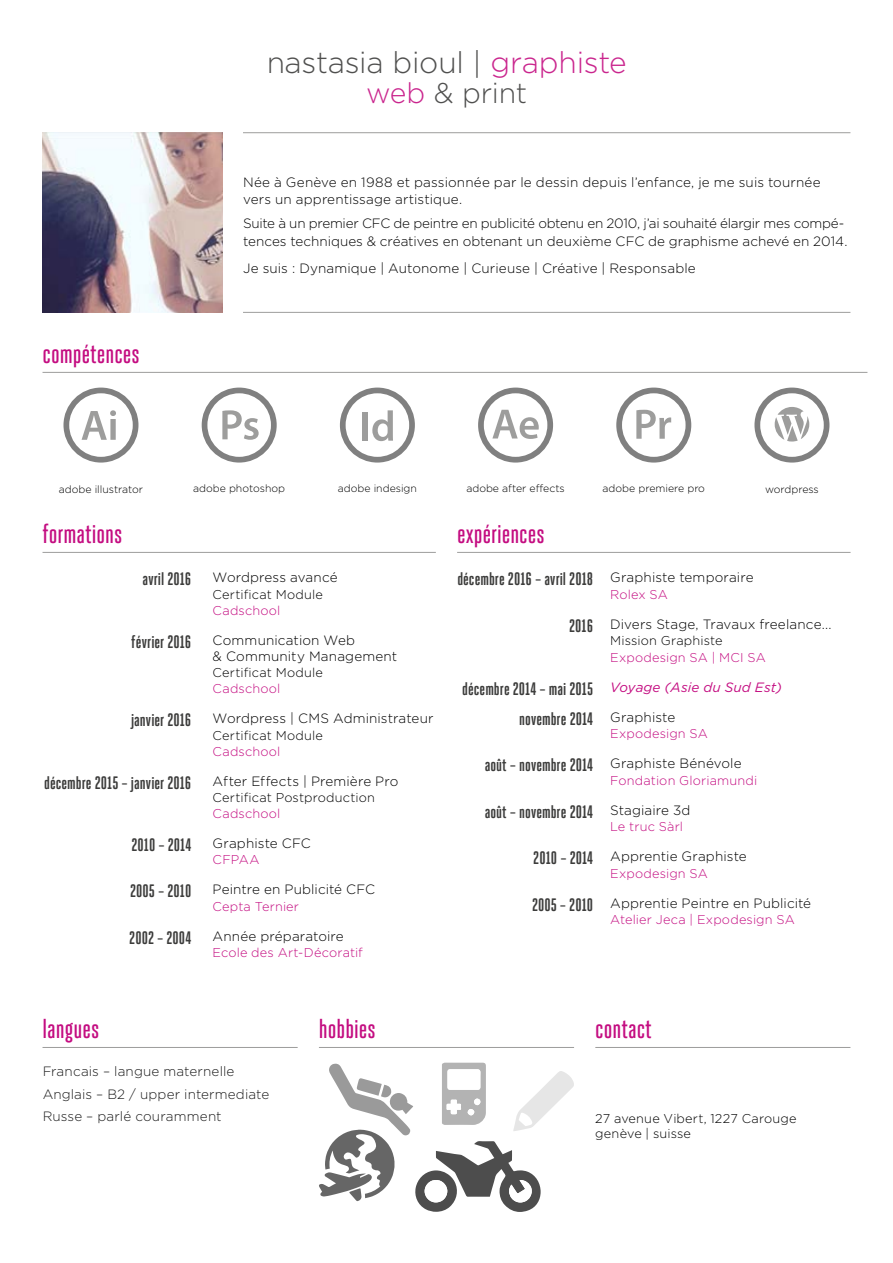
<style>
.page{position:relative;width:893px;height:1263px;background:#fff}
.page>*{position:absolute;margin:0;border:0;box-sizing:border-box;transform-origin:0 0}
.t1{font:300 30px "Gotham";letter-spacing:-.01em;color:#3c3c3b}
.t2{font:300 28.5px "Gotham";letter-spacing:-.01em;color:#3c3c3b}
.t3{font:500 27px "Heroic Condensed";color:#c40d81}
.t4{font:700 18px/30px "Heroic Condensed";color:#3c3c3b}
.t5{font:300 13.5px/22.5px "Gotham";letter-spacing:.005em;color:#000}
.t6{font:300 13.5px/18px "Gotham";letter-spacing:-.015em;color:#000}
.t7{font:300 12.75px "Gotham";letter-spacing:.015em;color:#c40d81}
.t8{font:300 12.75px/15px "Gotham";letter-spacing:.015em;color:#000}
.t9{font:300 10.5px "Gotham";color:#000}
.s1{color:#c40d81}
.s2{font-family:"Heroic Condensed";font-weight:700;font-size:18px;color:#3c3c3b}
</style>
<div class="page">
<hr style="left:457px;top:552px;width:394px;height:1px;background:#9d9d9c">
<hr style="left:43px;top:552px;width:393px;height:1px;background:#9d9d9c">
<hr style="left:243px;top:132px;width:607px;height:1px;background:#9d9d9c">
<hr style="left:243px;top:312px;width:607px;height:1px;background:#9d9d9c">
<hr style="left:43px;top:372px;width:824px;height:1px;background:#9d9d9c">
<svg style="left:63px;top:388px;width:75px;height:75px"></svg>
<svg style="left:202px;top:388px;width:75px;height:75px"></svg>
<svg style="left:340px;top:388px;width:75px;height:75px"></svg>
<svg style="left:478px;top:388px;width:75px;height:75px"></svg>
<svg style="left:616px;top:388px;width:75px;height:75px"></svg>
<svg style="left:754px;top:388px;width:75px;height:75px"></svg>
<img style="left:43px;top:133px;width:180px;height:180px">
<svg style="left:319px;top:1063px;width:255px;height:149px"></svg>
<hr style="left:319px;top:1047px;width:255px;height:1px;background:#9d9d9c">
<hr style="left:43px;top:1047px;width:255px;height:1px;background:#9d9d9c">
<hr style="left:595px;top:1047px;width:255px;height:1px;background:#9d9d9c">
<h1 class="t1" style="left:266px;top:46px;width:362px">nastasia bioul | <span class="s1">graphiste</span></h1>
<h2 class="t2" style="left:366px;top:77px;width:163px"><span class="s1">web</span> &amp; print</h2>
<h3 class="t3" style="left:43px;top:339px;width:99px">compétences</h3>
<p class="t5" style="left:243px;top:174px;width:579px;line-height:16.5px">Née à Genève en 1988 et passionnée par le dessin depuis l’enfance, je me suis tournée vers un apprentissage artistique.</p>
<p class="t6" style="left:243px;top:214px;width:606px">Suite à un premier CFC de peintre en publicité obtenu en 2010, j’ai souhaité élargir mes compé&shy;tences techniques &amp; créatives en obtenant un deuxième CFC de graphisme achevé en 2014.</p>
<p class="t5" style="left:243px;top:257px;width:454px">Je suis : Dynamique | Autonome | Curieuse | Créative | Responsable</p>
<p class="t9" style="left:59px;top:483px;width:86px">adobe illustrator</p>
<p class="t9" style="left:193px;top:483px;width:94px">adobe photoshop</p>
<p class="t9" style="left:338px;top:483px;width:81px">adobe indesign</p>
<p class="t9" style="left:466px;top:483px;width:100px">adobe after effects</p>
<p class="t9" style="left:603px;top:483px;width:104px">adobe premiere pro</p>
<p class="t9" style="left:765px;top:483px;width:55px">wordpress</p>
<h3 class="t3" style="left:43px;top:519px;width:81px">formations</h3>
<p class="t5" style="left:142px;top:566px;width:197px"><span class="s2">avril 2016</span> Wordpress avancé</p>
<p class="t8" style="left:213px;top:586px;width:112px">Certificat Module</p>
<p class="t7" style="left:213px;top:603px;width:69px">Cadschool</p>
<p class="t5" style="left:213px;top:632px;width:186px;line-height:16.2px;text-indent:-81px"><span class="s2">février 2016</span> Communication Web<br>&amp; Community Management</p>
<p class="t8" style="left:213px;top:665px;width:112px">Certificat Module</p>
<p class="t7" style="left:213px;top:682px;width:69px">Cadschool</p>
<p class="t5" style="left:131px;top:707px;width:304px"><span class="s2">janvier 2016</span> Wordpress | CMS Administrateur</p>
<p class="t8" style="left:213px;top:727px;width:112px">Certificat Module</p>
<p class="t7" style="left:213px;top:744px;width:69px">Cadschool</p>
<h3 class="t4" style="left:44px;top:767px;width:356px">décembre 2015 – janvier 2016 <sup>After</sup> <sup>Effects</sup> <sup>|</sup> <sup>Première</sup> <sup>Pro</sup></h3>
<p class="t8" style="left:213px;top:790px;width:164px">Certificat Postproduction</p>
<p class="t7" style="left:213px;top:807px;width:69px">Cadschool</p>
<p class="t5" style="left:131px;top:832px;width:181px"><span class="s2">2010 – 2014</span> Graphiste CFC</p>
<p class="t7" style="left:213px;top:853px;width:48px">CFPAA</p>
<p class="t5" style="left:130px;top:878px;width:247px"><span class="s2">2005 – 2010</span> Peintre en Publicité CFC</p>
<p class="t7" style="left:213px;top:899px;width:88px">Cepta Ternier</p>
<p class="t5" style="left:129px;top:924px;width:216px"><span class="s2">2002 – 2004</span> Année préparatoire</p>
<p class="t7" style="left:213px;top:945px;width:152px">Ecole des Art-Décoratif</p>
<h3 class="t3" style="left:457px;top:519px;width:89px">expériences</h3>
<h3 class="t4" style="left:457px;top:564px;width:298px">décembre 2016 – avril 2018 <sup>Graphiste</sup> <sup>temporaire</sup></h3>
<p class="t7" style="left:610px;top:587px;width:59px">Rolex SA</p>
<p class="t5" style="left:569px;top:613px;width:264px"><span class="s2">2016</span> Divers Stage, Travaux freelance...</p>
<p class="t8" style="left:610px;top:633px;width:114px">Mission Graphiste</p>
<p class="t7" style="left:610px;top:650px;width:157px">Expodesign SA | MCI SA</p>
<h3 class="t4" style="left:519px;top:674px;width:264px;text-indent:-57px">décembre 2014 – mai 2015 <sup>Voyage</sup> <sup>(Asie</sup> <sup>du</sup> <sup>Sud</sup> <sup>Est) </sup>novembre 2014 <sup>Graphiste</sup></h3>
<p class="t7" style="left:610px;top:727px;width:99px">Expodesign SA</p>
<h3 class="t4" style="left:485px;top:750px;width:258px">août – novembre 2014 <sup>Graphiste</sup> <sup>Bénévole</sup></h3>
<p class="t7" style="left:610px;top:773px;width:149px">Fondation Gloriamundi</p>
<h3 class="t4" style="left:485px;top:797px;width:207px">août – novembre 2014 <sup>Stagiaire</sup> <sup>3d</sup></h3>
<p class="t7" style="left:610px;top:820px;width:74px">Le truc Sàrl</p>
<p class="t5" style="left:533px;top:845px;width:215px"><span class="s2">2010 – 2014</span> Apprentie Graphiste</p>
<p class="t7" style="left:610px;top:866px;width:99px">Expodesign SA</p>
<p class="t5" style="left:532px;top:892px;width:281px"><span class="s2">2005 – 2010</span> Apprentie Peintre en Publicité</p>
<p class="t7" style="left:610px;top:913px;width:186px">Atelier Jeca | Expodesign SA</p>
<h3 class="t3" style="left:43px;top:1014px;width:58px">langues</h3>
<h3 class="t3" style="left:595px;top:1014px;width:58px">contact</h3>
<h3 class="t3" style="left:319px;top:1014px;width:58px">hobbies</h3>
<p class="t5" style="left:43px;top:1060px;width:228px">Francais – langue maternelle<br>Anglais – B2 / upper intermediate<br>Russe – parlé couramment</p>
<p class="t8" style="left:595px;top:1110px;width:203px">27 avenue Vibert, 1227 Carouge genève | suisse</p>
</div>
